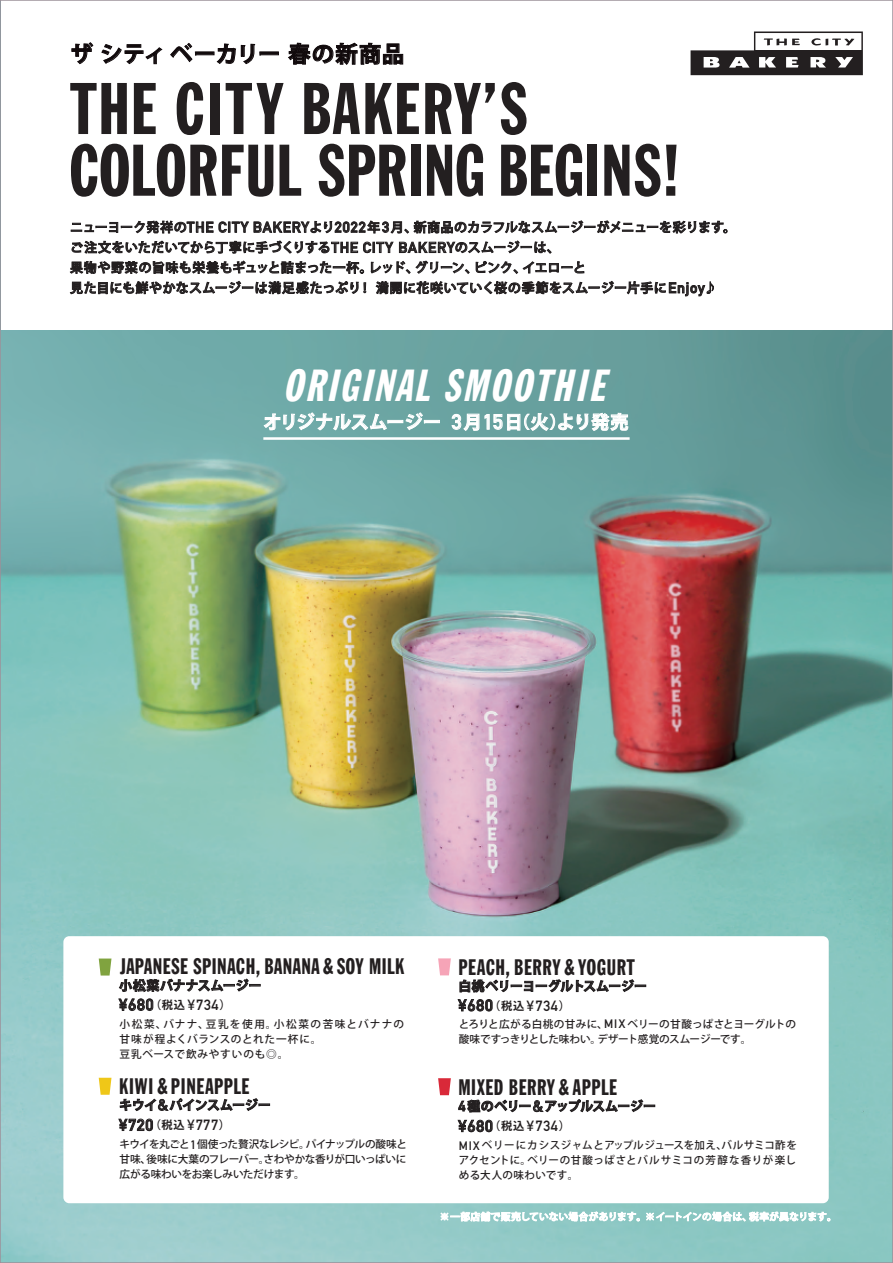
<style>
.page{position:relative;width:893px;height:1263px;background:#fff}
.page>*{position:absolute;margin:0;border:0;box-sizing:border-box;transform-origin:0 0}
.t1{font:76.5px/61.7px "Franklin Extra Cond Gothic";letter-spacing:.01em;color:#231f20}
.t2{font:italic 46.8px "Franklin Extra Cond Gothic";color:#fff}
.t3{font:23.4px "Franklin Extra Cond Gothic";letter-spacing:.02em;color:#231f20}
.t4{font:700 22.35px "Koz Go Pr 6 N";letter-spacing:.025em;color:#110a0c}
.t5{font:700 18px "Koz Go Pr 6 N";letter-spacing:-.015em;color:#fff}
.t6{font:700 15.9px "DIN Alternate";letter-spacing:.065em;color:#231f20}
.t7{font:500 12.75px/20.2px "Koz Go Pro";letter-spacing:.03em;color:#231f20}
.t8{font:700 12.75px "Koz Go Pr 6 N";letter-spacing:-.01em;color:#231f20}
.t9{font:700 12.75px "Koz Go Pr 6 N";letter-spacing:.015em;color:#231f20}
.t10{font:500 10.65px/14.9px "Koz Go Pro";letter-spacing:.01em;color:#231f20;text-align:justify}
.t11{font:500 10.65px/14.9px "Koz Go Pro";letter-spacing:-.01em;color:#231f20}
.t12{font:500 10.65px/14.9px "Koz Go Pro";letter-spacing:.095em;color:#231f20}
.s1{font-family:"DIN Alternate";font-weight:700;font-size:14.55px}
.s2{font-family:"DIN Alternate";font-size:20.85px}
.s3{font-size:16.2px}
.s4{font-family:"Koz Go Pr 6 N";font-size:11.25px}
.s5{font-size:14.55px}
.s6{font-family:"DIN Alternate";font-size:15.3px}
.s7{font-family:"DIN Alternate";font-weight:700;font-size:12.15px}
.s8{font-family:"DIN Alternate";font-size:14.1px}
</style>
<div class="page">
<img style="left:3px;top:330px;width:887px;height:930px">
<div style="left:65px;top:938px;width:762px;height:263px;background:#fff;border-radius:4px"></div>
<div style="left:63px;top:936px;width:766px;height:267px;border:3px solid #fff;border-radius:4px"></div>
<svg style="left:458px;top:1099px;width:197px;height:13px"></svg>
<svg style="left:458px;top:1120px;width:34px;height:12px"></svg>
<svg style="left:438px;top:1078px;width:13px;height:17px"></svg>
<svg style="left:120px;top:1098px;width:150px;height:13px"></svg>
<svg style="left:119px;top:1119px;width:34px;height:12px"></svg>
<svg style="left:99px;top:1078px;width:12px;height:17px"></svg>
<svg style="left:460px;top:979px;width:186px;height:13px"></svg>
<svg style="left:458px;top:999px;width:34px;height:12px"></svg>
<svg style="left:438px;top:958px;width:13px;height:17px"></svg>
<svg style="left:119px;top:979px;width:141px;height:13px"></svg>
<svg style="left:119px;top:999px;width:34px;height:12px"></svg>
<svg style="left:99px;top:958px;width:12px;height:17px"></svg>
<svg style="left:71px;top:221px;width:142px;height:12px"></svg>
<svg style="left:219px;top:220px;width:508px;height:13px"></svg>
<svg style="left:72px;top:241px;width:321px;height:12px"></svg>
<svg style="left:399px;top:241px;width:152px;height:12px"></svg>
<svg style="left:70px;top:260px;width:294px;height:14px"></svg>
<svg style="left:371px;top:261px;width:39px;height:13px"></svg>
<svg style="left:416px;top:261px;width:53px;height:13px"></svg>
<svg style="left:476px;top:261px;width:108px;height:13px"></svg>
<svg style="left:70px;top:281px;width:288px;height:13px"></svg>
<svg style="left:364px;top:283px;width:2px;height:10px"></svg>
<svg style="left:376px;top:281px;width:338px;height:15px"></svg>
<svg style="left:691px;top:31px;width:172px;height:44px"></svg>
<svg style="left:72px;top:42px;width:21px;height:22px"></svg>
<svg style="left:102px;top:44px;width:60px;height:20px"></svg>
<svg style="left:170px;top:43px;width:109px;height:21px"></svg>
<svg style="left:288px;top:43px;width:115px;height:22px"></svg>
<hr style="left:263px;top:437px;width:367px;height:3px;background:#fff">
<svg style="left:264px;top:413px;width:176px;height:17px;background:#8ebbba"></svg>
<svg style="left:452px;top:414px;width:27px;height:17px"></svg>
<svg style="left:485px;top:413px;width:143px;height:18px;background:#99bfbe"></svg>
<svg style="left:441px;top:1212px;width:199px;height:9px"></svg>
<svg style="left:646px;top:1212px;width:184px;height:9px"></svg>
<h3 class="t4" style="left:70px;top:41px;width:335px">ザ シティベーカリー 春の新商品</h3>
<h1 class="t1" style="left:69px;top:78px;width:614px">THE CITY BAKERY’S<br>COLORFUL SPRING BEGINS!</h1>
<p class="t7" style="left:70px;top:218px;width:667px">ニューヨーク発祥の<span class="s1">THE CITY BAKERY</span>より<span class="s1">2022</span>年 <span class="s1">3</span>月、新商品のカラフルなスムージーがメニューを彩ります。ご注文をいただいてから丁寧に手づくりする<span class="s1">THE CITY BAKERY</span>のスムージーは、<br>果物や野菜の旨味も栄養もギュッと詰まった一杯。レッド、グリーン、ピンク、イエローと<br>見た目にも鮮やかなスムージーは満足感たっぷり！満開に花咲いていく桜の季節をスムージー片手に<span class="s1">Enjoy</span>♪</p>
<h2 class="t2" style="left:283px;top:361px;width:334px">ORIGINAL SMOOTHIE</h2>
<h3 class="t5" style="left:263px;top:412px;width:366px">オリジナルスムージー <span class="s2">3</span>月<span class="s2">15</span>日<span class="s3">（</span>火<span class="s3">）</span>より発売</h3>
<h3 class="t3" style="left:120px;top:954px;width:286px">JAPANESE SPINACH, BANANA&amp;SOY MILK</h3>
<p class="t9" style="left:119px;top:978px;width:144px">小松菜バナナスムージー</p>
<p class="t6" style="left:119px;top:993px;width:113px">¥680<span class="s4">（税込</span> <span class="s5">¥734</span><span class="s4">）</span></p>
<p class="t12" style="left:119px;top:1017px;width:286px">小松菜、バナナ、豆乳を使用。小松菜の苦味とバナナの甘味が程よくバランスのとれた一杯に。<br>豆乳ベースで飲みやすいのも◎。</p>
<h3 class="t3" style="left:119px;top:1073px;width:132px">KIWI&amp;PINEAPPLE</h3>
<p class="t8" style="left:119px;top:1098px;width:153px">キウイ<span class="s6">&amp;</span>パインスムージー</p>
<p class="t6" style="left:119px;top:1113px;width:112px">¥720<span class="s4">（税込</span> <span class="s5">¥777</span><span class="s4">）</span></p>
<p class="t10" style="left:119px;top:1137px;width:289px">キウイを丸ごと<span class="s7">1</span>個使った贅沢なレシピ。パイナップルの酸味と甘味、後味に大葉のフレーバー。さわやかな香りが口いっぱいに広がる味わいをお楽しみいただけます。</p>
<h3 class="t3" style="left:458px;top:954px;width:178px">PEACH, BERRY&amp;YOGURT</h3>
<p class="t8" style="left:458px;top:979px;width:190px">白桃ベリーヨーグルトスムージー</p>
<p class="t6" style="left:458px;top:993px;width:113px">¥680<span class="s4">（税込</span> <span class="s5">¥734</span><span class="s4">）</span></p>
<p class="t11" style="left:459px;top:1017px;width:339px">とろりと広がる白桃の甘みに、<span class="s7">MI X</span> ベリーの甘酸っぱさとヨーグルトの酸味ですっきりとした味わい。デザート感覚のスムージーです。</p>
<h3 class="t3" style="left:458px;top:1075px;width:160px">MIXED BERRY&amp;APPLE</h3>
<p class="t8" style="left:458px;top:1099px;width:199px"><span class="s8">4</span> 種のベリー<span class="s6">&amp;</span>アップルスムージー</p>
<p class="t6" style="left:458px;top:1114px;width:113px">¥680<span class="s4">（税込</span> <span class="s5">¥734</span><span class="s4">）</span></p>
<p class="t10" style="left:459px;top:1138px;width:340px"><span class="s7">MIX</span> ベリーにカシスジャムとアップルジュースを加え、バルサミコ酢をアクセントに。ベリーの甘酸っぱさとバルサミコの芳醇な香りが楽しめる大人の味わいです。</p>
</div>
